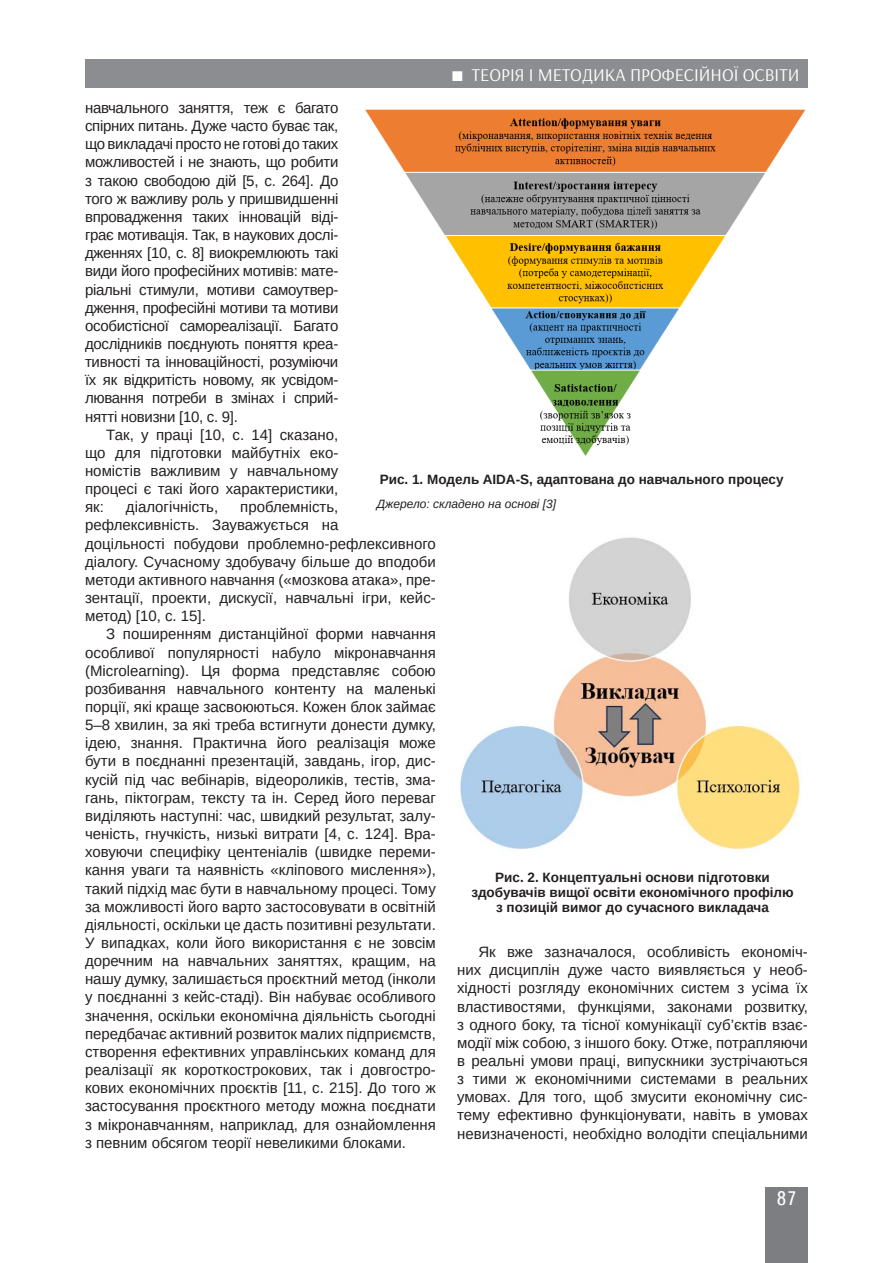
<style>
.page{position:relative;width:893px;height:1263px;background:#fff}
.page>*{position:absolute;margin:0;border:0;box-sizing:border-box;transform-origin:0 0}
.t1{font:19.5px "Ukrainian Text";color:#fff}
.t2{font:18px "Arsenal";color:#fff}
.Текст_основной_G{font:15px/18.1px "Arimo";color:#231f20;text-align:justify}
.Рисунок{font:700 13.5px/15px "Arimo";color:#231f20;text-align:center}
.Джерело{font:italic 12px "Arimo";color:#231f20}
</style>
<div class="page">
<div style="left:765px;top:1187px;width:43px;height:76px;background:#7c7e81"></div>
<div style="left:85px;top:60px;width:723px;height:28px;background:#8b8d90"></div>
<img style="left:460px;top:537px;width:340px;height:314px">
<img style="left:365px;top:109px;width:441px;height:347px">
<p class="t2" style="left:472px;top:64px;width:329px">ТЕОРІЯ І МЕТОДИКА ПРОФЕСІЙНОЇ ОСВІТИ</p>
<p class="t2" style="left:440px;top:64px;width:349px">ЗАГАЛЬНА ПЕДАГ ГІКА ТА ІСТОРІЯ ПЕДАГОГІК</p>
<p class="Текст_основной_G" style="left:85px;top:99px;width:255px">навчального заняття, теж є багато спірних питань. Дуже часто буває так, що викладачі просто не готові до таких можливостей і не знають, що робити з такою свободою дій [5, с. 264]. До того ж важливу роль у пришвидшенні впровадження таких інновацій віді&shy;грає мотивація. Так, в наукових дослі&shy;дженнях [10, с. 8] виокремлюють такі види його професійних мотивів: мате&shy;ріальні стимули, мотиви самоутвер&shy;дження, професійні мотиви та мотиви особистісної самореалізації. Багато дослідників поєднують поняття креа&shy;тивності та інноваційності, розуміючи їх як відкритість новому, як усвідом&shy;лювання потреби в змінах і сприй&shy;нятті новизни [10, с. 9].</p>
<p class="Текст_основной_G" style="left:85px;top:426px;width:255px;text-indent:21px">Так, у праці [10, с. 14] сказано, що для підготовки майбутніх еко&shy;номістів важливим у навчальному процесі є такі його характеристики, як:</p>
<p class="Рисунок" style="left:380px;top:472px;width:405px">Рис. 1. Модель AIDA-S, адаптована до навчального процесу</p>
<p class="Джерело" style="left:377px;top:496px;width:181px">Джерело: складено на основі [3]</p>
<p class="Текст_основной_G" style="left:85px;top:498px;width:352px;text-align:left;text-indent:155px">проблемність, рефлексивність. Зауважується на<br>доцільності побудови проблемно-рефлексивного діалогу. Сучасному здобувачу більше до вподоби методи активного навчання («мозкова атака», пре&shy;зентації, проекти, дискусії, навчальні ігри, кейс&shy;метод) [10, с. 15].</p>
<p class="Текст_основной_G" style="left:85px;top:625px;width:352px;text-indent:21px">З поширенням дистанційної форми навчання особливої популярності набуло мікронавчання (Microlearning). Ця форма представляє собою розбивання навчального контенту на маленькі порції, які краще засвоюються. Кожен блок займає 5–8 хвилин, за які треба встигнути донести думку, ідею, знання. Практична його реалізація може бути в поєднанні презентацій, завдань, ігор, дис&shy;кусій під час вебінарів, відеороликів, тестів, зма&shy;гань, піктограм, тексту та ін. Серед його переваг виділяють наступні: час, швидкий результат, залу&shy;ченість, гнучкість, низькі витрати [4, с. 124]. Вра&shy;ховуючи специфіку центеніалів (швидке переми&shy;кання уваги та наявність «кліпового мислення»), такий підхід має бути в навчальному процесі. Тому за можливості його варто застосовувати в освітній діяльності, оскільки це дасть позитивні результати.<br>У випадках, коли його використання є не зовсім доречним на навчальних заняттях, кращим, на нашу думку, залишається проєктний метод (інколи у поєднанні з кейс-стаді). Він набуває особливого значення, оскільки економічна діяльність сьогодні передбачає активний розвиток малих підприємств, створення ефективних управлінських команд для реалізації як короткострокових, так і довгостро&shy;кових економічних проєктів [11, с. 215]. До того ж застосування проєктного методу можна поєднати з мікронавчанням, наприклад, для ознайомлення з певним обсягом теорії невеликими блоками.</p>
<p class="Текст_основной_G" style="left:126px;top:498px;width:94px">діалогічність,</p>
<p class="Рисунок" style="left:471px;top:870px;width:324px">Рис. 2. Концептуальні основи підготовки здобувачів вищої освіти економічного профілю з позицій вимог до сучасного викладача</p>
<p class="Текст_основной_G" style="left:457px;top:943px;width:352px;text-indent:21px">Як вже зазначалося, особливість економіч&shy;них дисциплін дуже часто виявляється у необ&shy;хідності розгляду економічних систем з усіма їх властивостями, функціями, законами розвитку, з одного боку, та тісної комунікації суб’єктів взає&shy;модії між собою, з іншого боку. Отже, потрапляючи в реальні умови праці, випускники зустрічаються з тими ж економічними системами в реальних умовах. Для того, щоб змусити економічну сис&shy;тему ефективно функціонувати, навіть в умовах невизначеності, необхідно володіти спеціальними</p>
<h1 class="t1" style="left:776px;top:1188px;width:22px">87</h1>
</div>
